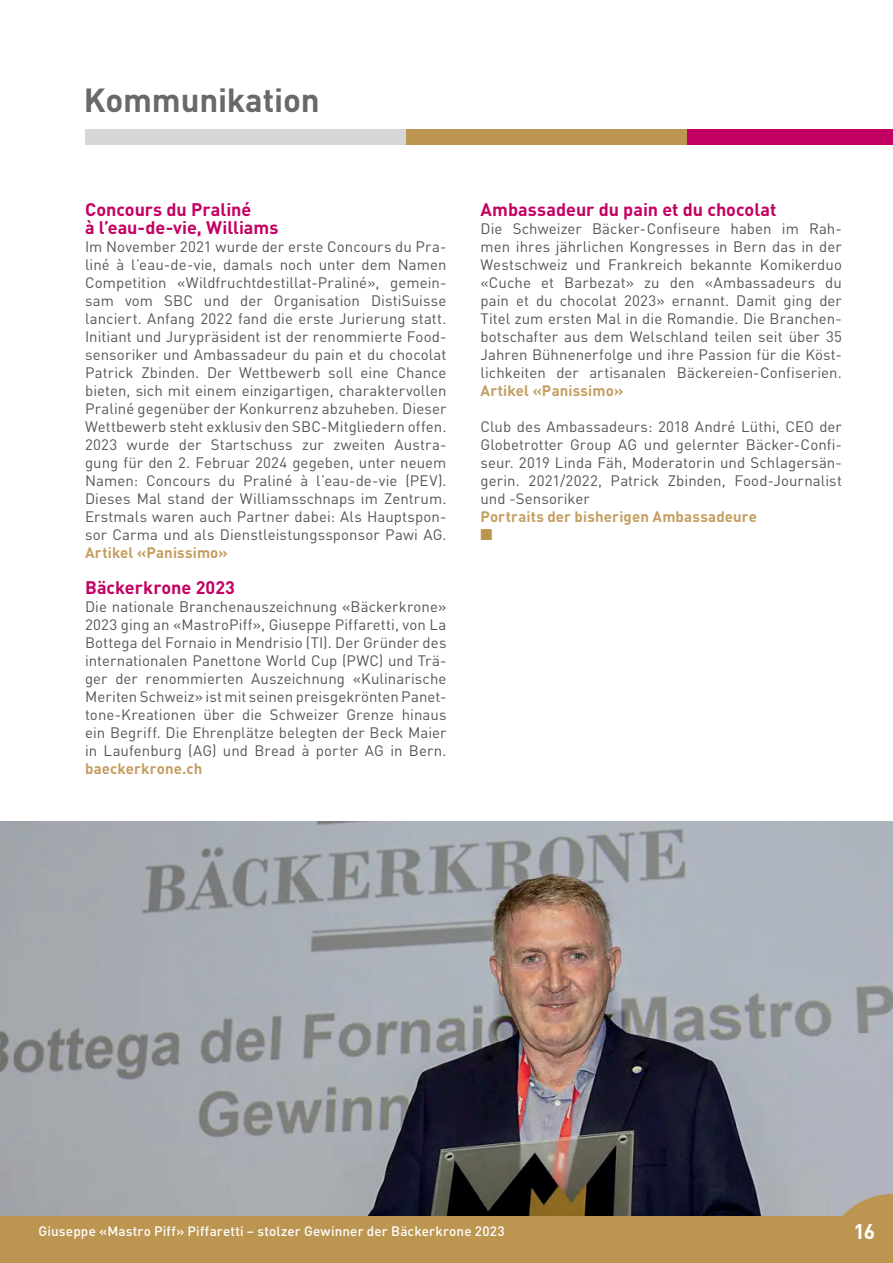
<style>
.page{position:relative;width:893px;height:1263px;background:#fff}
.page>*{position:absolute;margin:0;border:0;box-sizing:border-box;transform-origin:0 0}
.t1{font:700 33px "DINOT";letter-spacing:-.005em;color:#69696c}
.t2{font:700 21px "DINOT";color:#fff}
.t3{font:700 18px/18px "DINOT";color:#c30162}
.t4{font:15.75px "Zapf Dingbats Std";color:#ba9552}
.t5{font:15px/18px "DINOT";letter-spacing:.005em;color:#545557;text-align:justify}
.t6{font:700 15px "DINOT";letter-spacing:.01em;color:#c49e60}
.t7{font:500 13.5px "DINOT";letter-spacing:.015em;color:#fff}
</style>
<div class="page">
<div style="left:85px;top:129px;width:331px;height:16px;background:#d5d6d8"></div>
<div style="left:687px;top:129px;width:206px;height:16px;background:#c30162"></div>
<div style="left:406px;top:129px;width:281px;height:16px;background:#bc9551"></div>
<img style="left:0;top:821px;width:893px;height:396px">
<svg style="left:823px;top:1194px;width:70px;height:23px"></svg>
<div style="left:0;top:1217px;width:893px;height:46px;background:#bc9551"></div>
<h1 class="t1" style="left:84px;top:78px;width:237px">Kommunikation</h1>
<p class="t3" style="left:85px;top:200px;width:195px">Concours du Praliné<br>à l’eau-de-vie, Williams</p>
<p class="t5" style="left:85px;top:237px;width:363px">Im November 2021 wurde der erste Concours du Pra&shy;liné à l’eau-de-vie, damals noch unter dem Namen Competition «Wildfruchtdestillat-Praliné», gemein&shy;sam vom SBC und der Organisation DistiSuisse lanciert. Anfang 2022 fand die erste Jurierung statt.<br>Initiant und Jurypräsident ist der renommierte Food&shy;sensoriker und Ambassadeur du pain et du chocolat Patrick Zbinden. Der Wettbewerb soll eine Chance bieten, sich mit einem einzigartigen, charaktervollen Praliné gegenüber der Konkurrenz abzuheben. Dieser Wettbewerb steht exklusiv den SBC-Mitgliedern offen.<br>2023 wurde der Startschuss zur zweiten Austra&shy;gung für den 2. Februar 2024 gegeben, unter neuem Namen: Concours du Praliné à l’eau-de-vie (PEV).<br>Dieses Mal stand der Williamsschnaps im Zentrum.<br>Erstmals waren auch Partner dabei: Als Hauptspon&shy;sor Carma und als Dienstleistungssponsor Pawi AG.</p>
<p class="t6" style="left:85px;top:543px;width:144px">Artikel «Panissimo»</p>
<p class="t3" style="left:85px;top:578px;width:151px">Bäckerkrone 2023</p>
<p class="t5" style="left:85px;top:597px;width:363px">Die nationale Branchenauszeichnung «Bäckerkrone» 2023 ging an «MastroPiff», Giuseppe Piffaretti, von La Bottega del Fornaio in Mendrisio (TI). Der Gründer des internationalen Panettone World Cup (PWC) und Trä&shy;ger der renommierten Auszeichnung «Kulinarische Meriten Schweiz» ist mit seinen preisgekrönten Panet&shy;tone-Kreationen über die Schweizer Grenze hinaus ein Begriff. Die Ehrenplätze belegten der Beck Maier in Laufenburg (AG) und Bread à porter AG in Bern.</p>
<p class="t6" style="left:85px;top:759px;width:119px">baeckerkrone.ch</p>
<p class="t3" style="left:480px;top:200px;width:297px">Ambassadeur du pain et du chocolat</p>
<p class="t5" style="left:480px;top:219px;width:363px">Die Schweizer Bäcker-Confiseure haben im Rah&shy;men ihres jährlichen Kongresses in Bern das in der Westschweiz und Frankreich bekannte Komikerduo «Cuche et Barbezat» zu den «Ambassadeurs du pain et du chocolat 2023» ernannt. Damit ging der Titel zum ersten Mal in die Romandie. Die Branchen&shy;botschafter aus dem Welschland teilen seit über 35<br>Jahren Bühnenerfolge und ihre Passion für die Köst&shy;lichkeiten der artisanalen Bäckereien-Confiserien.</p>
<p class="t6" style="left:480px;top:381px;width:144px">Artikel «Panissimo»</p>
<p class="t5" style="left:480px;top:417px;width:363px">Club des Ambassadeurs: 2018 André Lüthi, CEO der Globetrotter Group AG und gelernter Bäcker-Confi&shy;seur. 2019 Linda Fäh, Moderatorin und Schlagersän&shy;gerin. 2021/2022, Patrick Zbinden, Food-Journalist und -Sensoriker</p>
<p class="t6" style="left:480px;top:507px;width:278px">Portraits der bisherigen Ambassadeure</p>
<p class="t4" style="left:480px;top:527px;width:13px">■</p>
<p class="t7" style="left:38px;top:1223px;width:468px">Giuseppe «Mastro Piff» Piffaretti – stolzer Gewinner der Bäckerkrone 2023</p>
<h2 class="t2" style="left:853px;top:1217px;width:23px">16</h2>
</div>
